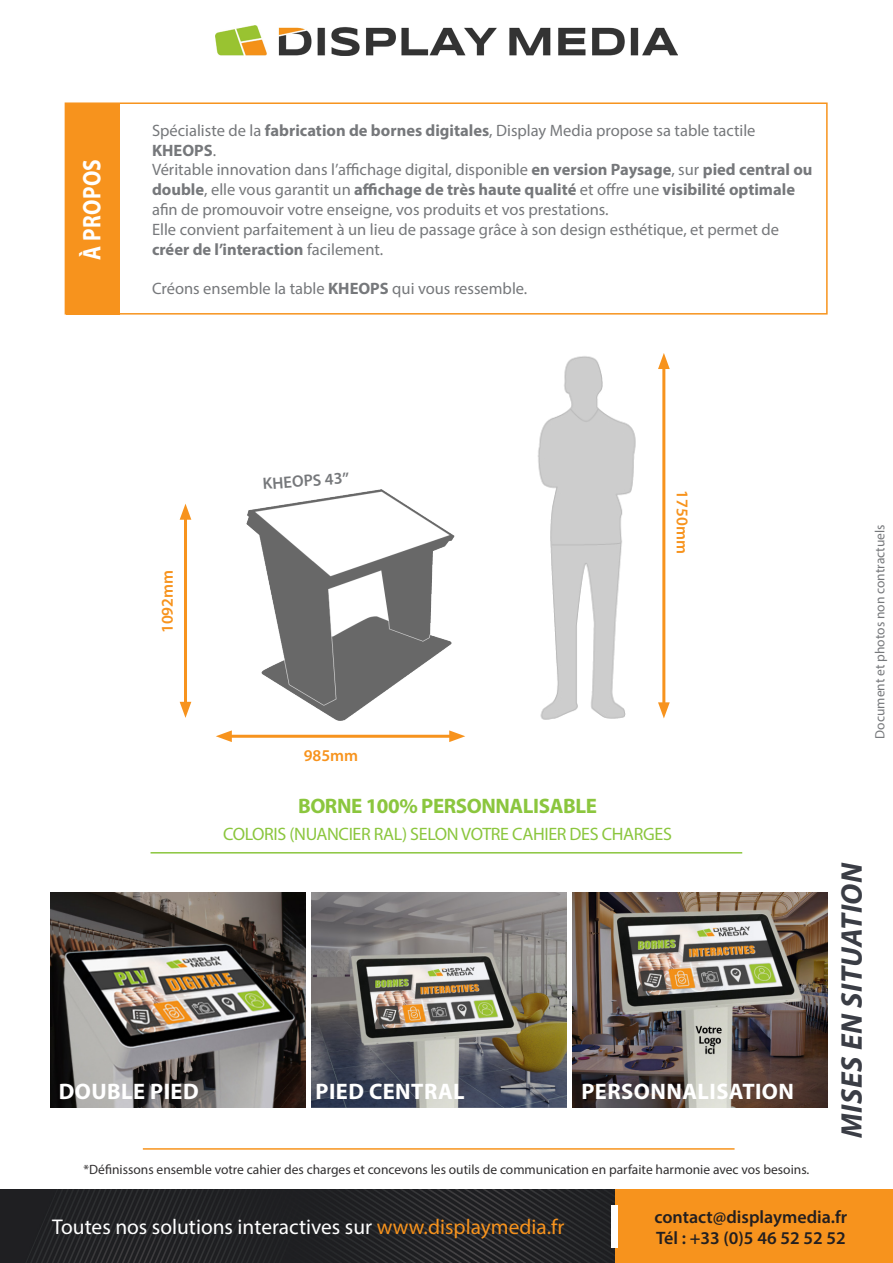
<style>
.page{position:relative;width:893px;height:1263px;background:#fff}
.page>*{position:absolute;margin:0;border:0;box-sizing:border-box;transform-origin:0 0}
.t1{font:italic 700 30px "Myriad Pro";letter-spacing:.02em;color:#3a3d45}
.t2{font:700 25.5px "Myriad Pro";letter-spacing:.02em;color:#fff;scale:.84 1}
.t3{font:700 22.5px "Myriad Pro";letter-spacing:.02em;color:#fff}
.t4{font:21.3px "Myriad Pro";color:#fff}
.t5{font:700 21px "Myriad Pro";letter-spacing:-.02em;color:#8bc63e}
.t6{font:18px "Myriad Pro";letter-spacing:-.02em;color:#8bc63e}
.t7{font:600 18px/21.6px "Myriad Pro";color:#231f20}
.DM_1F_texte_description{font:16.5px/19.8px "Myriad Pro";color:#76787b}
.DM_1F_texte_description-2{font:600 16.5px "Myriad Pro";color:#f7931d}
.DM_1F_texte_description-3{font:600 16.5px "Myriad Pro";color:#76787b}
.t8{font:13.5px "Myriad Pro";color:#312f30}
.t9{font:13.5px "Myriad Pro";color:#76787b}
.s1{font-weight:700}
.s2{color:#f7931d}
</style>
<div class="page">
<div style="left:0;top:1189px;width:893px;height:74px;background:#f7931d"></div>
<img style="left:1px;top:1189px;width:613px;height:74px">
<div style="left:611px;top:1205px;width:7px;height:43px;background:#fff"></div>
<img style="left:216px;top:26px;width:461px;height:29px">
<div style="left:65px;top:102px;width:763px;height:213px;background:#fff;border:2px solid #f7931d"></div>
<div style="left:66px;top:104px;width:54px;height:211px;background:#f7931d"></div>
<img style="left:538px;top:356px;width:98px;height:364px">
<hr style="left:143px;top:1148px;width:592px;height:2px;background:#f7931d">
<hr style="left:151px;top:852px;width:591px;height:1px;background:#8bc63e">
<hr style="left:226px;top:735px;width:229px;height:3px;background:#f7931d">
<svg style="left:216px;top:730px;width:16px;height:12px"></svg>
<svg style="left:449px;top:730px;width:16px;height:12px"></svg>
<hr style="left:184px;top:514px;width:3px;height:193px;background:#f7931d">
<svg style="left:180px;top:504px;width:11px;height:16px"></svg>
<svg style="left:180px;top:702px;width:11px;height:16px"></svg>
<hr style="left:662px;top:363px;width:3px;height:345px;background:#f7931d">
<svg style="left:658px;top:353px;width:12px;height:16px"></svg>
<svg style="left:658px;top:702px;width:12px;height:16px"></svg>
<img style="left:50px;top:893px;width:255px;height:215px">
<img style="left:311px;top:893px;width:256px;height:215px">
<img style="left:572px;top:893px;width:255px;height:215px">
<img style="left:246px;top:489px;width:208px;height:232px">
<p class="t2" style="left:75px;top:260px;width:122px;rotate:-90deg">À PROPOS</p>
<p class="DM_1F_texte_description" style="left:152px;top:120px;width:662px">Spécialiste de la <span class="s1">fabrication de bornes digitales</span>, Display Media propose sa table tactile <span class="s1">KHEOPS</span>.<br>Véritable innovation dans l’affichage digital, disponible <span class="s1">en version Paysage</span>, sur <span class="s1">pied central ou double</span>, elle vous garantit un <span class="s1">affichage de très haute qualité</span> et offre une <span class="s1">visibilité optimale </span>afin de promouvoir votre enseigne, vos produits et vos prestations.</p>
<p class="DM_1F_texte_description" style="left:152px;top:219px;width:629px">Elle convient parfaitement à un lieu de passage grâce à son design esthétique, et permet de <span class="s1">créer de l’interaction</span> facilement.</p>
<p class="DM_1F_texte_description" style="left:152px;top:278px;width:377px">Créons ensemble la table <span class="s1">KHEOPS</span> qui vous ressemble.</p>
<p class="DM_1F_texte_description-2" style="left:157px;top:633px;width:65px;rotate:-90deg">1092mm</p>
<p class="DM_1F_texte_description-3" style="left:262px;top:473px;width:88px;rotate:-4deg">KHEOPS 43’’</p>
<p class="DM_1F_texte_description-2" style="left:304px;top:745px;width:56px">985mm</p>
<p class="DM_1F_texte_description-2" style="left:693px;top:490px;width:65px;rotate:90deg">1750mm</p>
<p class="t9" style="left:872px;top:739px;width:216px;rotate:-90deg">Document et photos non contractuels</p>
<p class="t5" style="left:298px;top:792px;width:300px">BORNE 100% PERSONNALISABLE</p>
<p class="t6" style="left:223px;top:823px;width:450px">COLORIS (NUANCIER RAL) SELON VOTRE CAHIER DES CHARGES</p>
<p class="t3" style="left:59px;top:1077px;width:141px">DOUBLE PIED</p>
<p class="t3" style="left:315px;top:1077px;width:151px">PIED CENTRAL</p>
<p class="t3" style="left:581px;top:1077px;width:214px">PERSONNALISATION</p>
<p class="t8" style="left:84px;top:1161px;width:727px">*Définissons ensemble votre cahier des charges et concevons les outils de communication en parfaite harmonie avec vos besoins.</p>
<h1 class="t1" style="left:832px;top:1138px;width:277px;rotate:-90deg">MISES EN SITUATION</h1>
<p class="t4" style="left:52px;top:1213px;width:514px">Toutes nos solutions interactives sur <span class="s2">www.displaymedia.fr</span></p>
<p class="t7" style="left:654px;top:1205px;width:194px">contact@displaymedia.fr<br>Tél : +33 (0)5 46 52 52 52</p>
</div>
